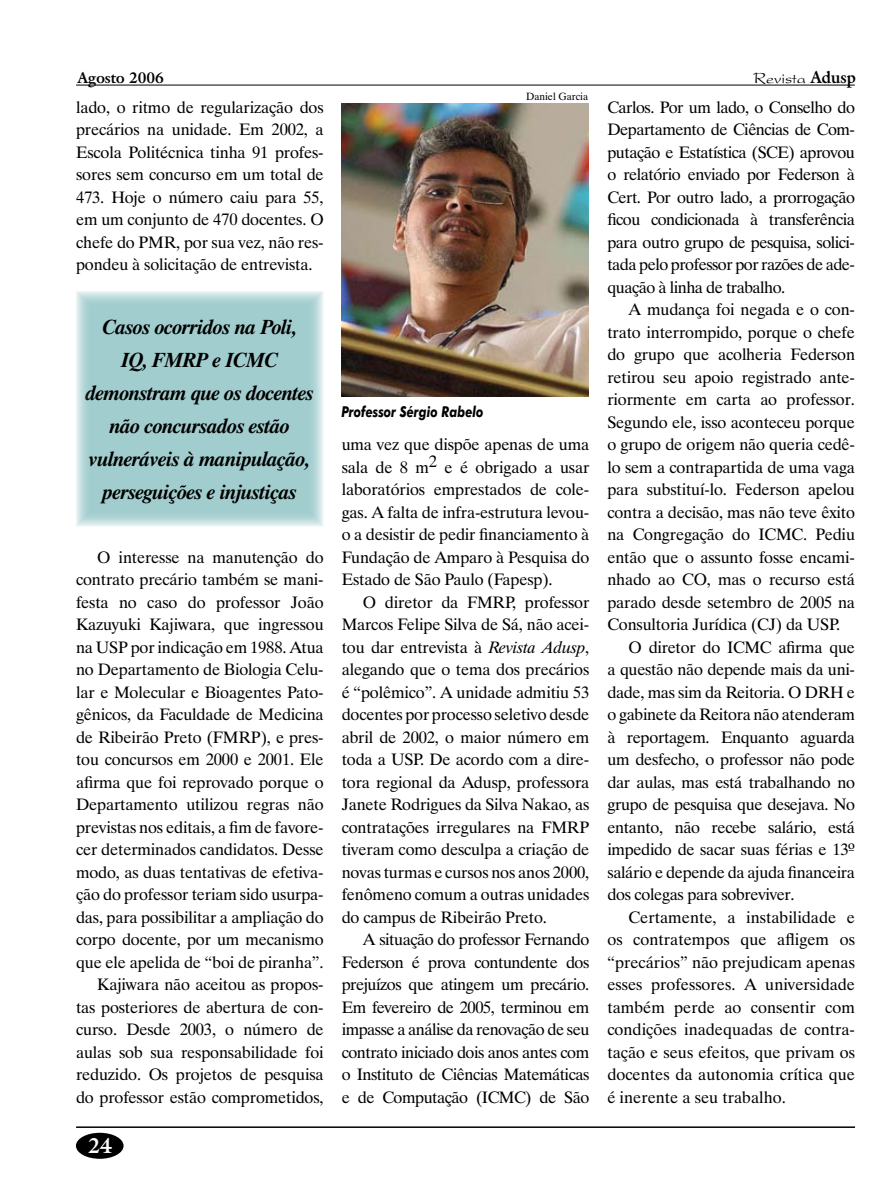
<style>
.page{position:relative;width:893px;height:1191px;background:#fff}
.page>*{position:absolute;margin:0;border:0;box-sizing:border-box;transform-origin:0 0}
.t1{font:italic 700 21px/33px "Dutch 801 BT";letter-spacing:-.02em;color:#000;text-align:center}
.t2{font:700 21px "Galliard IT Cby BT";color:#fff}
.t3{font:16.5px/22.5px "Dutch 801 BT";letter-spacing:-.01em;color:#000;text-align:justify}
.t4{font:16.5px "President";color:#000}
.t5{font:italic 700 15px "Futura BT";color:#000;scale:.8 1}
.t6{font:700 15px "Galliard IT Cby BT";color:#000}
.t7{font:10.5px "Dutch 801 BT";color:#000}
.s1{font-family:"Galliard IT Cby BT";font-weight:700}
.s2{font-style:italic}
</style>
<div class="page">
<hr style="left:76px;top:1126px;width:779px;height:2px;background:#000">
<div style="left:76px;top:1132px;width:48px;height:26px;background:#000;border-radius:50%"></div>
<hr style="left:76px;top:85px;width:779px;height:1px;background:#000">
<div style="left:76px;top:291px;width:247px;height:235px;background:#a2cdce"></div>
<img style="left:341px;top:104px;width:248px;height:292px">
<p class="t6" style="left:77px;top:68px;width:87px">Agosto 2006</p>
<p class="t4" style="left:754px;top:69px;width:104px">Revista <span class="s1">Adusp</span></p>
<p class="t3" style="left:76px;top:95px;width:249px">lado, o ritmo de regularização dos precários na unidade. Em 2002, a Escola Politécnica tinha 91 profes&shy;sores sem concurso em um total de 473. Hoje o número caiu para 55, em um conjunto de 470 docentes. O chefe do PMR, por sua vez, não res&shy;pondeu à solicitação de entrevista.</p>
<p class="t7" style="left:526px;top:90px;width:64px">Daniel Garcia</p>
<p class="t3" style="left:607px;top:95px;width:249px">Carlos. Por um lado, o Conselho do Departamento de Ciências de Com&shy;putação e Estatística (SCE) aprovou o relatório enviado por Federson à Cert. Por outro lado, a prorrogação ficou condicionada à transferência para outro grupo de pesquisa, solici&shy;tada pelo professor por razões de ade&shy;quação à linha de trabalho.</p>
<p class="t3" style="left:629px;top:298px;width:228px">A mudança foi negada e o con-</p>
<p class="t3" style="left:607px;top:320px;width:249px">trato interrompido, porque o chefe</p>
<p class="t3" style="left:607px;top:343px;width:249px">do grupo que acolheria Federson</p>
<p class="t3" style="left:607px;top:365px;width:249px">retirou seu apoio registrado ante-</p>
<p class="t3" style="left:607px;top:388px;width:249px">riormente em carta ao professor.</p>
<p class="t3" style="left:607px;top:410px;width:249px">Segundo ele, isso aconteceu porque</p>
<p class="t3" style="left:607px;top:433px;width:249px">o grupo de origem não queria cedê-</p>
<p class="t3" style="left:607px;top:455px;width:249px">lo sem a contrapartida de uma vaga</p>
<p class="t3" style="left:607px;top:478px;width:249px">para substituí-lo. Federson apelou</p>
<p class="t3" style="left:607px;top:500px;width:249px">contra a decisão, mas não teve êxito</p>
<p class="t3" style="left:607px;top:523px;width:249px">na Congregação do ICMC. Pediu</p>
<p class="t3" style="left:607px;top:545px;width:249px">então que o assunto fosse encami-</p>
<p class="t3" style="left:607px;top:568px;width:249px">nhado ao CO, mas o recurso está</p>
<p class="t3" style="left:607px;top:590px;width:249px">parado desde setembro de 2005 na</p>
<p class="t3" style="left:607px;top:613px;width:234px">Consultoria Jurídica (CJ) da USP.</p>
<p class="t3" style="left:629px;top:635px;width:228px">O diretor do ICMC afirma que</p>
<p class="t3" style="left:607px;top:658px;width:249px">a questão não depende mais da uni-</p>
<p class="t3" style="left:607px;top:680px;width:249px">dade, mas sim da Reitoria. O DRH e</p>
<p class="t3" style="left:607px;top:703px;width:249px">o gabinete da Reitora não atenderam</p>
<p class="t3" style="left:607px;top:725px;width:249px">à reportagem. Enquanto aguarda</p>
<p class="t3" style="left:607px;top:748px;width:249px">um desfecho, o professor não pode</p>
<p class="t3" style="left:607px;top:770px;width:249px">dar aulas, mas está trabalhando no</p>
<p class="t3" style="left:607px;top:793px;width:249px">grupo de pesquisa que desejava. No</p>
<p class="t3" style="left:607px;top:815px;width:249px">entanto, não recebe salário, está</p>
<p class="t3" style="left:607px;top:838px;width:249px">impedido de sacar suas férias e 13º</p>
<p class="t3" style="left:607px;top:860px;width:249px">salário e depende da ajuda financeira</p>
<p class="t3" style="left:607px;top:883px;width:189px">dos colegas para sobreviver.</p>
<p class="t3" style="left:629px;top:905px;width:228px">Certamente, a instabilidade e</p>
<p class="t3" style="left:607px;top:928px;width:249px">os contratempos que afligem os</p>
<p class="t3" style="left:607px;top:950px;width:249px">“precários” não prejudicam apenas</p>
<p class="t3" style="left:607px;top:973px;width:249px">esses professores. A universidade</p>
<p class="t3" style="left:607px;top:995px;width:249px">também perde ao consentir com</p>
<p class="t3" style="left:607px;top:1018px;width:249px">condições inadequadas de contra-</p>
<p class="t3" style="left:607px;top:1040px;width:249px">tação e seus efeitos, que privam os</p>
<p class="t3" style="left:607px;top:1063px;width:249px">docentes da autonomia crítica que</p>
<p class="t3" style="left:607px;top:1085px;width:180px">é inerente a seu trabalho.</p>
<p class="t1" style="left:86px;top:310px;width:230px">Casos ocorridos na Poli,<br>IQ, FMRP e ICMC demonstram que os docentes não concursados estão vulneráveis à manipulação, perseguições e injustiças</p>
<p class="t5" style="left:341px;top:403px;width:179px">Professor Sérgio Rabelo</p>
<p class="t3" style="left:342px;top:433px;width:249px">uma vez que dispõe apenas de uma sala de 8 m2 e é obrigado a usar laboratórios emprestados de cole&shy;gas. A falta de infra-estrutura levou&shy;o a desistir de pedir financiamento à Fundação de Amparo à Pesquisa do Estado de São Paulo (Fapesp).</p>
<p class="t3" style="left:342px;top:590px;width:249px;text-indent:21px">O diretor da FMRP, professor Marcos Felipe Silva de Sá, não acei&shy;tou dar entrevista à <span class="s2">Revista Adusp</span>, alegando que o tema dos precários é “polêmico”. A unidade admitiu 53 docentes por processo seletivo desde abril de 2002, o maior número em toda a USP. De acordo com a dire&shy;tora regional da Adusp, professora Janete Rodrigues da Silva Nakao, as contratações irregulares na FMRP tiveram como desculpa a criação de novas turmas e cursos nos anos 2000, fenômeno comum a outras unidades do campus de Ribeirão Preto.</p>
<p class="t3" style="left:342px;top:928px;width:249px;text-indent:21px">A situação do professor Fernando Federson é prova contundente dos prejuízos que atingem um precário.<br>Em fevereiro de 2005, terminou em impasse a análise da renovação de seu contrato iniciado dois anos antes com o Instituto de Ciências Matemáticas e de Computação (ICMC) de São</p>
<p class="t3" style="left:76px;top:545px;width:249px;text-align:right">O interesse na manutenção do contrato precário também se mani&shy;festa no caso do professor João Kazuyuki Kajiwara, que ingressou na USP por indicação em 1988. Atua no Departamento de Biologia Celu&shy;lar e Molecular e Bioagentes Pato&shy;gênicos, da Faculdade de Medicina de Ribeirão Preto (FMRP), e pres&shy;tou concursos em 2000 e 2001. Ele afirma que foi reprovado porque o Departamento utilizou regras não previstas nos editais, a fim de favore&shy;cer determinados candidatos. Desse modo, as duas tentativas de efetiva&shy;ção do professor teriam sido usurpa&shy;das, para possibilitar a ampliação do corpo docente, por um mecanismo que ele apelida de “boi de piranha”.<br>Kajiwara não aceitou as propos&shy;tas posteriores de abertura de con&shy;curso. Desde 2003, o número de aulas sob sua responsabilidade foi reduzido. Os projetos de pesquisa do professor estão comprometidos,</p>
<p class="t2" style="left:88px;top:1131px;width:26px">24</p>
</div>
